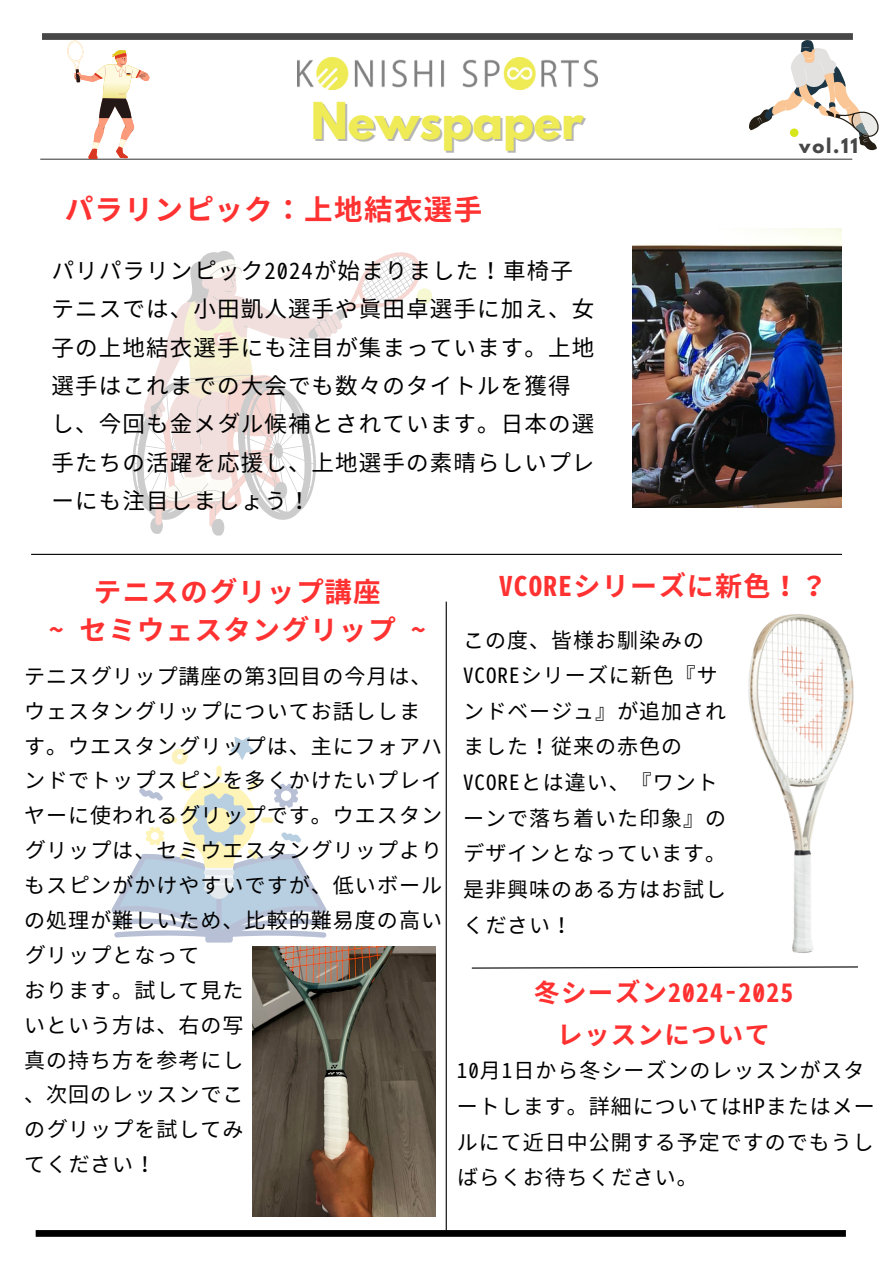
<style>
.page{position:relative;width:894px;height:1264px;background:#fff}
.page>*{position:absolute;margin:0;border:0;box-sizing:border-box;transform-origin:0 0}
.t1{font:700 45px "League Spartan";color:#efeb56}
.t2{font:28.5px "Gen Ei Gothic M B";letter-spacing:.05em;color:#ff3131}
.t3{font:27.45px/38.2px "Gen Ei Gothic M B";letter-spacing:.05em;color:#ff3131;text-align:center}
.t4{font:27px "Gen Ei Gothic M B";letter-spacing:.05em;color:#ff3131}
.t5{font:25.5px/42.8px "Gen Ei Gothic M B";letter-spacing:.05em;color:#ff3131;text-align:center}
.t6{font:22.5px/38.2px "Gen Ei Gothic M R";letter-spacing:.05em;color:#000}
.t7{font:21px/34.8px "Gen Ei Gothic M R";letter-spacing:.05em;color:#000}
.t8{font:700 18px "League Spartan";color:#474747}
</style>
<div class="page">
<svg style="left:36px;top:1229px;width:809px;height:7px;background:#262626"></svg>
<hr style="left:40px;top:159px;width:812px;height:1px;background:#474747">
<hr style="left:31px;top:554px;width:810px;height:1px;background:#000">
<svg style="left:471px;top:967px;width:182px;height:2px"></svg>
<div style="left:42px;top:33px;width:810px;height:7px;background:#474747"></div>
<img style="left:297px;top:58px;width:300px;height:31px">
<hr style="left:445px;top:601px;width:1px;height:632px;background:#000">
<svg style="left:749px;top:40px;width:129px;height:110px"></svg>
<svg style="left:67px;top:40px;width:83px;height:119px"></svg>
<svg style="left:132px;top:412px;width:12px;height:95px"></svg>
<svg style="left:144px;top:251px;width:288px;height:280px"></svg>
<svg style="left:152px;top:264px;width:186px;height:271px"></svg>
<div style="left:202px;top:277px;width:11px;height:12px;background:#f1dfde;border-radius:50%"></div>
<img style="left:653px;top:614px;width:205px;height:355px">
<div style="left:216px;top:765px;width:6px;height:13px;background:#fef4b8;border-radius:3px"></div>
<svg style="left:230px;top:737px;width:24px;height:22px"></svg>
<svg style="left:172px;top:748px;width:16px;height:16px"></svg>
<svg style="left:111px;top:781px;width:215px;height:161px"></svg>
<img style="left:253px;top:946px;width:182px;height:270px">
<img style="left:632px;top:228px;width:209px;height:279px">
<h1 class="t1" style="left:310px;top:99px;width:274px">Newspaper</h1>
<p class="t2" style="left:65px;top:191px;width:419px">パラリンピック：上地結衣選手</p>
<h3 class="t6" style="left:52px;top:253px;width:544px">パリパラリンピック2024が始まりました！車椅子テニスでは、小田凱人選手や眞田卓選手に加え、女子の上地結衣選手にも注目が集まっています。上地選手はこれまでの大会でも数々のタイトルを獲得し、今回も金メダル候補とされています。日本の選手たちの活躍を応援し、上地選手の素晴らしいプレーにも注目しましょう！</h3>
<p class="t8" style="left:799px;top:137px;width:60px">vol.11</p>
<h6 class="t3" style="left:49px;top:574px;width:377px">テニスのグリップ講座<br>~ セミウェスタングリップ ~</h6>
<p class="t7" style="left:24px;top:660px;width:419px">テニスグリップ講座の第3回目の今月は、ウェスタングリップについてお話しします。ウエスタングリップは、主にフォアハンドでトップスピンを多くかけたいプレイヤーに使われるグリップです。ウエスタングリップは、セミウエスタングリップよりもスピンがかけやすいですが、低いボールの処理が難しいため、比較的難易度の高いグリップとなって<br>おります。試して見た<br>いという方は、右の写<br>真の持ち方を参考にし<br>、次回のレッスンでこ<br>のグリップを試してみ<br>てください！</p>
<p class="t4" style="left:499px;top:568px;width:330px">VCOREシリーズに新色！？</p>
<p class="t7" style="left:463px;top:623px;width:264px;line-height:35.5px">この度、皆様お馴染みの<br>VCOREシリーズに新色『サンドベージュ』が追加されました！従来の赤色の<br>VCOREとは違い、『ワントーンで落ち着いた印象』のデザインとなっています。是非興味のある方はお試しください！</p>
<p class="t5" style="left:534px;top:972px;width:260px">冬シーズン2024-2025レッスンについて</p>
<p class="t7" style="left:456px;top:1053px;width:419px;line-height:35.5px">10月1日から冬シーズンのレッスンがスタートします。詳細についてはHPまたはメールにて近日中公開する予定ですのでもうしばらくお待ちください。</p>
</div>
